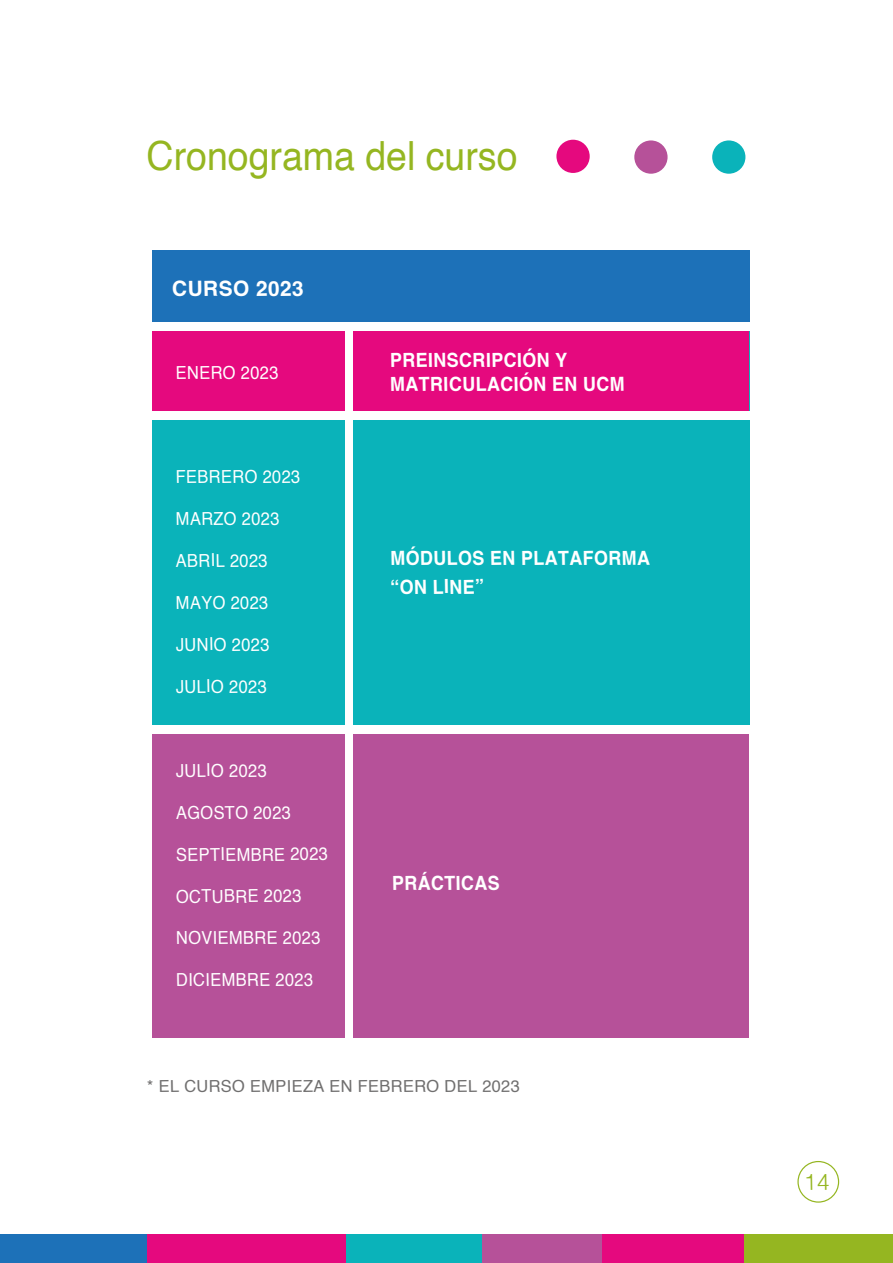
<style>
.page{position:relative;width:893px;height:1263px;background:#fff}
.page>*{position:absolute;margin:0;border:0;box-sizing:border-box;transform-origin:0 0}
.t1{font:40.2px "Helvetica";color:#95b621;scale:.93 1}
.t2{font:700 21px "Helvetica";color:#fff}
.t3{font:700 19.5px/24.3px "Helvetica";color:#fff;scale:.92 1}
.t4{font:17.85px "Helvetica";color:#fff;scale:.92 1}
.t5{font:16.5px "Helvetica";color:#706f6f}
</style>
<div class="page">
<div style="left:325px;top:1234px;width:158px;height:29px;background:#0ab3ba"></div>
<div style="left:731px;top:1234px;width:162px;height:29px;background:#95b621"></div>
<div style="left:0;top:1234px;width:154px;height:29px;background:#1d71b8"></div>
<div style="left:147px;top:1234px;width:199px;height:29px;background:#e5097e"></div>
<div style="left:482px;top:1234px;width:123px;height:29px;background:#b65199"></div>
<div style="left:602px;top:1234px;width:142px;height:29px;background:#e5097e"></div>
<div style="left:797px;top:1161px;width:42px;height:42px;border:1px solid #95b621;border-radius:50%"></div>
<div style="left:556px;top:140px;width:34px;height:33px;background:#e5097e;border-radius:50%"></div>
<div style="left:634px;top:140px;width:34px;height:34px;background:#b65199;border-radius:50%"></div>
<div style="left:712px;top:140px;width:33px;height:34px;background:#0ab3ba;border-radius:50%"></div>
<div style="left:152px;top:296px;width:597px;height:429px;background:#0ab3ba"></div>
<div style="left:349px;top:315px;width:400px;height:101px;background:#e5097e"></div>
<div style="left:152px;top:285px;width:200px;height:131px;background:#e5097e"></div>
<div style="left:152px;top:729px;width:597px;height:309px;background:#b65199"></div>
<div style="left:345px;top:317px;width:7px;height:754px;background:#fff"></div>
<div style="left:149px;top:412px;width:602px;height:8px;background:#fff"></div>
<div style="left:144px;top:725px;width:608px;height:8px;background:#fff"></div>
<div style="left:152px;top:250px;width:597px;height:74px;background:#1d71b8"></div>
<div style="left:145px;top:323px;width:608px;height:8px;background:#fff"></div>
<h1 class="t1" style="left:147px;top:125px;width:400px">Cronograma del curso</h1>
<p class="t2" style="left:172px;top:277px;width:133px;rotate:-1deg">CURSO 2023</p>
<p class="t4" style="left:175px;top:360px;width:113px;rotate:-1deg">ENERO 2023</p>
<p class="t4" style="left:176px;top:463px;width:137px;rotate:-1deg">FEBRERO 2023</p>
<p class="t4" style="left:176px;top:505px;width:114px;rotate:-1deg">MARZO 2023</p>
<p class="t4" style="left:176px;top:547px;width:101px;rotate:-1deg">ABRIL 2023</p>
<p class="t4" style="left:176px;top:589px;width:102px;rotate:-1deg">MAYO 2023</p>
<p class="t4" style="left:176px;top:631px;width:103px;rotate:-1deg">JUNIO 2023</p>
<p class="t4" style="left:176px;top:673px;width:100px;rotate:-1deg">JULIO 2023</p>
<p class="t4" style="left:176px;top:757px;width:100px;rotate:-1deg">JULIO 2023</p>
<p class="t4" style="left:176px;top:799px;width:127px;rotate:-1deg">AGOSTO 2023</p>
<p class="t4" style="left:176px;top:842px;width:167px;rotate:-1deg">SEPTIEMBRE 2023</p>
<p class="t4" style="left:176px;top:883px;width:138px;rotate:-1deg">OCTUBRE 2023</p>
<p class="t4" style="left:176px;top:925px;width:158px;rotate:-1deg">NOVIEMBRE 2023</p>
<p class="t4" style="left:176px;top:967px;width:150px;rotate:-1deg">DICIEMBRE 2023</p>
<p class="t3" style="left:390px;top:352px;width:256px;rotate:-1deg">PREINSCRIPCIÓN Y<br>MATRICULACIÓN EN UCM</p>
<p class="t3" style="left:390px;top:549px;width:284px;line-height:26.7px;rotate:-1deg">MÓDULOS EN PLATAFORMA “ON LINE”</p>
<p class="t3" style="left:392px;top:874px;width:119px;rotate:-1deg">PRÁCTICAS</p>
<p class="t5" style="left:147px;top:1077px;width:374px;rotate:-1deg">* EL CURSO EMPIEZA EN FEBRERO DEL 2023</p>
</div>
